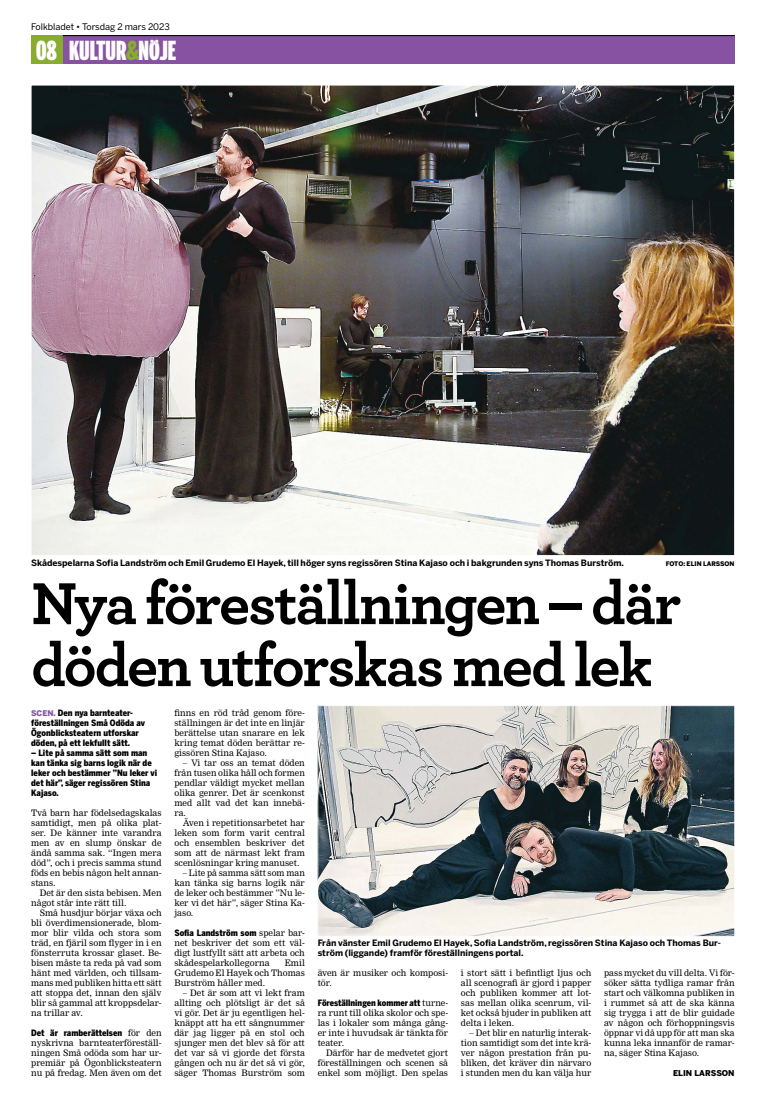
<style>
.page{position:relative;width:766px;height:1100px;background:#fff}
.page>*{position:absolute;margin:0;border:0;box-sizing:border-box;transform-origin:0 0}
.t1{font:700 62px/62px "Archer";letter-spacing:-.035em;color:#000}
.t2{font:900 26px "Benton Sans Ext Comp For VF";color:#fff}
.t3{font:900 26px "Benton Sans Extra Comp";color:#fff}
.t4{font:9px "Benton Sans";color:#000}
.t5{font:8.7px/10px "Nimrod MT Std";color:#000;text-align:justify}
.t6{font:900 8.7px/10px "Benton Sans Cond";color:#000}
.t7{font:700 8.7px/10px "Benton Sans";color:#000}
.t8{font:900 8px "Benton Sans";color:#000}
.t9{font:900 6.3px "Benton Sans";letter-spacing:-.005em;color:#000}
.s1{color:#88ac2e}
.s2{font-family:"Benton Sans";font-size:7.8px;color:#8652a1}
.s3{font-family:"Nimrod MT Std";font-weight:400}
</style>
<div class="page">
<div style="left:31px;top:36px;width:703px;height:28px;background:#8652a1"></div>
<hr style="left:31px;top:35px;width:703px;height:1px;background:#000">
<div style="left:31px;top:36px;width:31px;height:28px;background:#88ac2e"></div>
<img style="left:33px;top:87px;width:701px;height:469px">
<img style="left:317px;top:706px;width:415px;height:228px">
<div style="left:318px;top:706px;width:416px;height:230px;border:1px solid #fff"></div>
<p class="t4" style="left:31px;top:21px;width:140px">Folkbladet • Torsdag 2 mars 2023</p>
<h2 class="t3" style="left:36px;top:35px;width:22px">08</h2>
<h2 class="t2" style="left:69px;top:35px;width:108px">KULTUR<span class="s1">&amp;</span>NÖJE</h2>
<p class="t7" style="left:31px;top:557px;width:594px">Skådespelarna Sofia Landström och Emil Grudemo El Hayek, till höger syns regissören Stina Kajaso och i bakgrunden syns Thomas Burström.</p>
<p class="t9" style="left:665px;top:559px;width:70px">FOTO: ELIN LARSSON</p>
<h1 class="t1" style="left:31px;top:568px;width:651px">Nya föreställningen – där döden utforskas med lek</h1>
<p class="t6" style="left:31px;top:707px;width:115px"><span class="s2">SCEN.</span> Den nya barnteater&shy;föreställningen Små Odöda av<br>Ögonblicksteatern utforskar döden, på ett lekfullt sätt.</p>
<p class="t6" style="left:31px;top:747px;width:127px">– Lite på samma sätt som man kan tänka sig barns logik när de leker och bestämmer ”Nu leker vi det här”, säger regissören Stina<br>Kajaso.</p>
<p class="t5" style="left:31px;top:807px;width:132px">Två barn har födelsedagskalas samtidigt, men på olika plat&shy;ser. De känner inte varandra men av en slump önskar de ändå samma sak. “Ingen mera död”, och i precis samma stund föds en bebis någon helt annan&shy;stans.</p>
<p class="t5" style="left:31px;top:887px;width:132px;text-indent:8px">Det är den sista bebisen. Men något står inte rätt till.</p>
<p class="t5" style="left:31px;top:907px;width:132px;text-indent:8px">Små husdjur börjar växa och bli överdimensionerade, blom&shy;mor blir vilda och stora som träd, en fjäril som flyger in i en fönsterruta krossar glaset. Be&shy;bisen måste ta reda på vad som hänt med världen, och tillsam&shy;mans med publiken hitta ett sätt att stoppa det, innan den själv blir så gammal att kroppsdelar&shy;na trillar av.</p>
<p class="t6" style="left:31px;top:1027px;width:132px">Det är ramberättelsen <span class="s3">för den</span></p>
<p class="t5" style="left:31px;top:1037px;width:132px">nyskrivna barnteaterföreställ&shy;ningen Små odöda som har ur&shy;premiär på Ögonblicksteatern nu på fredag. Men även om det</p>
<p class="t5" style="left:174px;top:707px;width:132px">finns en röd tråd genom före&shy;ställningen är det inte en linjär berättelse utan snarare en lek kring temat döden berättar re&shy;gissören Stina Kajaso.</p>
<p class="t5" style="left:174px;top:757px;width:132px;text-indent:8px">– Vi tar oss an temat döden från tusen olika håll och formen pendlar väldigt mycket mellan olika genrer. Det är scenkonst med allt vad det kan innebä&shy;ra.</p>
<p class="t5" style="left:174px;top:817px;width:132px;text-indent:8px">Även i repetitionsarbetet har leken som form varit central och ensemblen beskriver det som att de närmast lekt fram scenlösningar kring manuset.</p>
<p class="t5" style="left:174px;top:867px;width:132px;text-indent:9px">– Lite på samma sätt som man kan tänka sig barns logik när de leker och bestämmer ”Nu le&shy;ker vi det här”, säger Stina Ka&shy;jaso.</p>
<p class="t6" style="left:174px;top:927px;width:132px">Sofia Landström som <span class="s3">spelar bar-</span></p>
<p class="t5" style="left:174px;top:937px;width:132px">net beskriver det som ett väl&shy;digt lustfyllt sätt att arbeta och skådespelarkollegorna</p>
<p class="t5" style="left:174px;top:957px;width:132px;text-indent:110px">Emil Grudemo El Hayek och Thomas Burström håller med.</p>
<p class="t5" style="left:174px;top:987px;width:132px;text-indent:8px">– Det är som att vi lekt fram allting och plötsligt är det så vi gör. Det är ju egentligen hel&shy;knäppt att ha ett sångnummer där jag ligger på en stol och sjunger men det blev så för att det var så vi gjorde det första gången och nu är det så vi gör, säger Thomas Burström som</p>
<p class="t7" style="left:317px;top:937px;width:404px">Från vänster Emil Grudemo El Hayek, Sofia Landström, regissören Stina Kajaso och Thomas Bur&shy;ström (liggande) framför föreställningens portal.</p>
<p class="t5" style="left:317px;top:967px;width:132px">även är musiker och komposi&shy;tör.</p>
<p class="t6" style="left:317px;top:997px;width:132px">Föreställningen kommer att <span class="s3">turne-</span></p>
<p class="t5" style="left:317px;top:1007px;width:132px">ra runt till olika skolor och spe&shy;las i lokaler som många gång&shy;er inte i huvudsak är tänkta för teater.</p>
<p class="t5" style="left:317px;top:1047px;width:132px;text-indent:8px">Därför har de medvetet gjort föreställningen och scenen så enkel som möjligt. Den spelas</p>
<p class="t5" style="left:461px;top:967px;width:132px">i stort sätt i befintligt ljus och all scenografi är gjord i papper och publiken kommer att lot&shy;sas mellan olika scenrum, vil&shy;ket också bjuder in publiken att delta i leken.</p>
<p class="t5" style="left:461px;top:1027px;width:132px;text-indent:8px">– Det blir en naturlig interak&shy;tion samtidigt som det inte krä&shy;ver någon prestation från pu&shy;bliken, det kräver din närvaro i stunden men du kan välja hur</p>
<p class="t5" style="left:604px;top:967px;width:132px">pass mycket du vill delta. Vi för&shy;söker sätta tydliga ramar från start och välkomna publiken in i rummet så att de ska känna sig trygga i att de blir guidade av någon och förhoppningsvis öppnar vi då upp för att man ska kunna leka innanför de ramar&shy;na, säger Stina Kajaso.</p>
<p class="t8" style="left:673px;top:1068px;width:63px">ELIN LARSSON</p>
</div>
